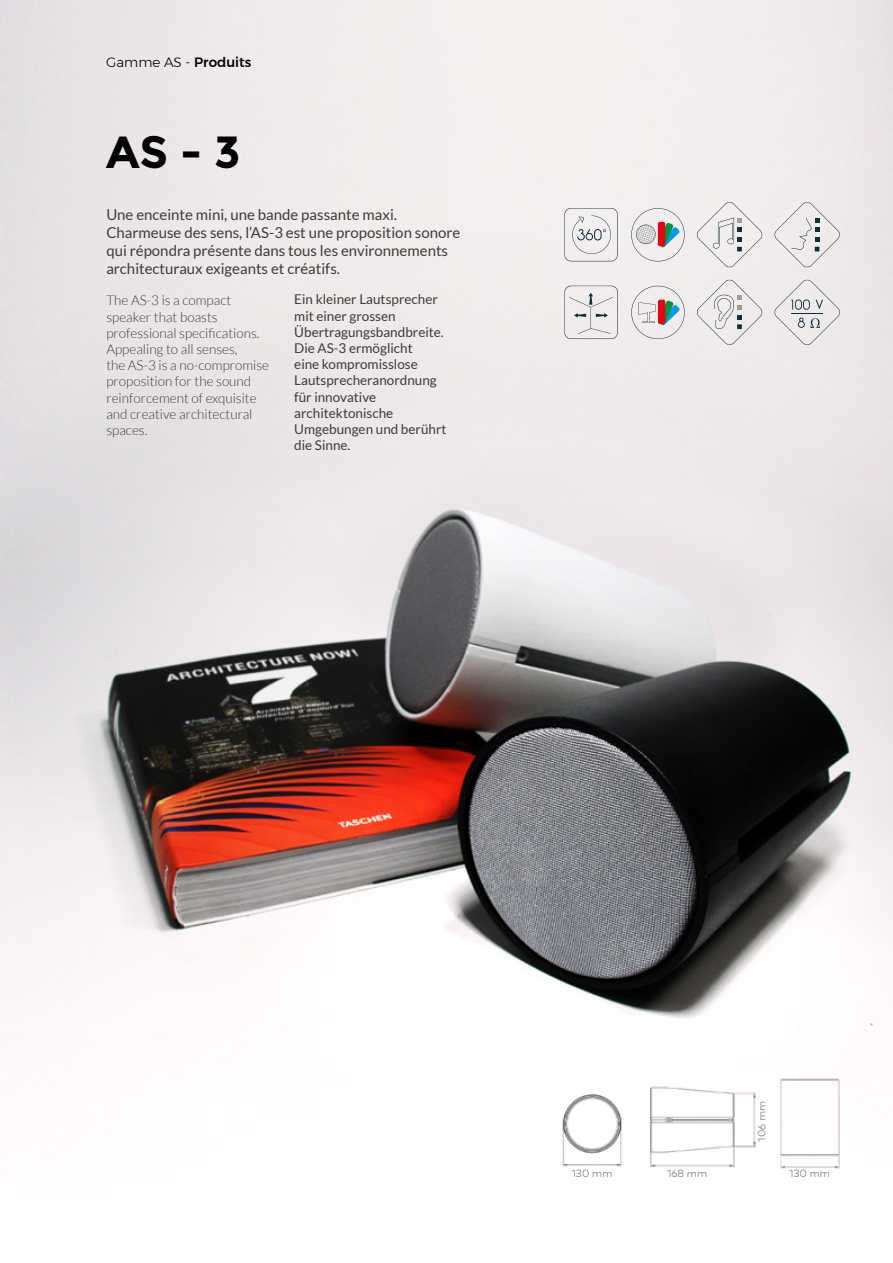
<style>
.page{position:relative;width:893px;height:1263px;background:#fff}
.page>*{position:absolute;margin:0;border:0;box-sizing:border-box;transform-origin:0 0}
.t1{font:700 45px "Montserrat";color:#000}
.t2{font:15px/18px "Lato";color:#3c3c3b}
.t3{font:300 13.5px/16.2px "Lato";color:#3c3c3b}
.t4{font:13.5px/16.2px "Lato";color:#3c3c3b}
.t5{font:300 13.5px "Montserrat";color:#000}
.t6{font:300 10.5px "Mark Pro";color:#706f6f}
.s1{font-weight:500}
</style>
<div class="page">
<img style="left:0;top:0;width:893px;height:1147px">
<img style="left:649px;top:1082px;width:107px;height:86px">
<img style="left:562px;top:1087px;width:61px;height:80px">
<img style="left:780px;top:1077px;width:60px;height:92px">
<svg style="left:631px;top:286px;width:54px;height:53px;background:#d6d1d1"></svg>
<svg style="left:631px;top:208px;width:54px;height:53px;background:#d5d0d1"></svg>
<svg style="left:697px;top:202px;width:65px;height:65px;background:#e4e2e2"></svg>
<svg style="left:564px;top:286px;width:54px;height:53px;background:#dfdede"></svg>
<svg style="left:564px;top:208px;width:54px;height:53px"></svg>
<svg style="left:775px;top:202px;width:65px;height:65px;background:#e3e1e1"></svg>
<svg style="left:697px;top:280px;width:65px;height:65px;background:#e3e1e1"></svg>
<svg style="left:775px;top:280px;width:65px;height:65px;background:#e0dedf"></svg>
<p class="t5" style="left:106px;top:52px;width:147px">Gamme AS - <span class="s1">Produits</span></p>
<h1 class="t1" style="left:106px;top:125px;width:136px">AS - 3</h1>
<p class="t2" style="left:106px;top:205px;width:355px">Une enceinte mini, une bande passante maxi.<br>Charmeuse des sens, l’AS-3 est une proposition sonore qui répondra présente dans tous les environnements architecturaux exigeants et créatifs.</p>
<p class="t3" style="left:106px;top:292px;width:164px">The AS-3 is a compact speaker that boasts professional specifications.<br>Appealing to all senses,<br>the AS-3 is a no-compromise proposition for the sound reinforcement of exquisite and creative architectural spaces.</p>
<p class="t4" style="left:294px;top:291px;width:154px">Ein kleiner Lautsprecher mit einer grossen<br>Übertragungsbandbreite.<br>Die AS-3 ermöglicht<br>eine kompromisslose<br>Lautsprecheranordnung für innovative architektonische<br>Umgebungen und berührt die Sinne.</p>
<p class="t6" style="left:754px;top:1142px;width:43px;rotate:-90deg">106 mm</p>
<p class="t6" style="left:572px;top:1166px;width:42px">130 mm</p>
<p class="t6" style="left:667px;top:1165px;width:42px">168 mm</p>
<p class="t6" style="left:789px;top:1166px;width:42px">130 mm</p>
</div>
